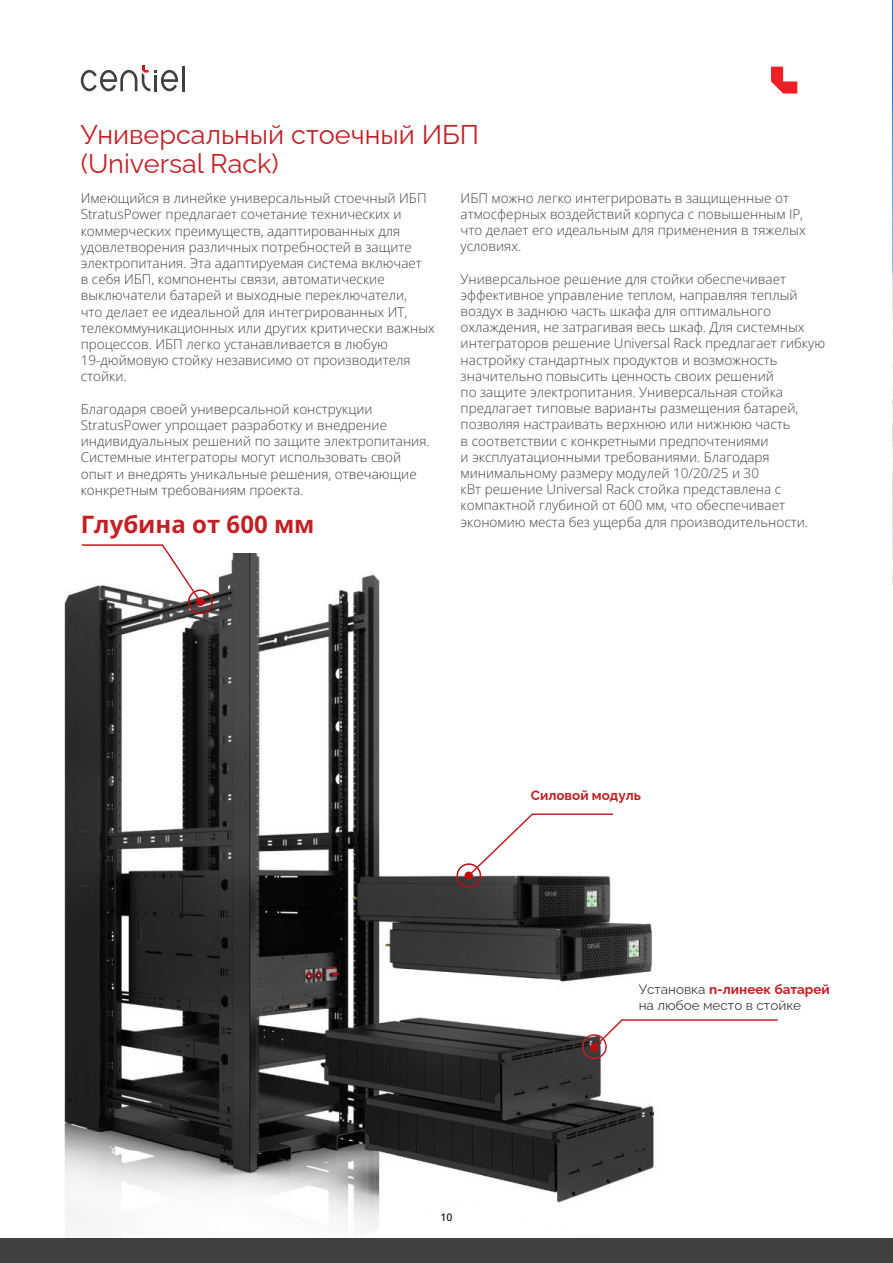
<style>
.page{position:relative;width:893px;height:1263px;background:#fff}
.page>*{position:absolute;margin:0;border:0;box-sizing:border-box;transform-origin:0 0}
.t1{font:27px/28.5px "Raleway";color:#c32025}
.t2{font:700 24px "Open Sans";color:#c32025}
.t3{font:300 13.5px/16.2px "Open Sans";color:#404041}
.t4{font:13.5px/16.2px "Raleway";color:#404041}
.t5{font:700 13.5px "Raleway";color:#c32025}
.t6{font:600 10.5px "Open Sans";color:#231f20}
.s1{font-weight:700;color:#c32025}
</style>
<div class="page">
<img style="left:0;top:554px;width:724px;height:685px">
<svg style="left:464px;top:871px;width:9px;height:9px"></svg>
<div style="left:188px;top:589px;width:25px;height:25px;border:2px solid #bf0d0d;border-radius:50%"></div>
<div style="left:456px;top:863px;width:25px;height:25px;border:2px solid #bf0d0d;border-radius:50%"></div>
<svg style="left:196px;top:597px;width:9px;height:9px"></svg>
<div style="left:590px;top:1043px;width:8px;height:9px;background:#bf0d0d;border-radius:50%"></div>
<svg style="left:771px;top:67px;width:26px;height:27px"></svg>
<div style="left:0;top:1239px;width:893px;height:24px;background:#404041"></div>
<img style="left:892px;top:0;width:1px;height:570px">
<div style="left:582px;top:1034px;width:25px;height:25px;border:2px solid #c12025;border-radius:50%"></div>
<svg style="left:594px;top:1018px;width:30px;height:29px"></svg>
<hr style="left:622px;top:1019px;width:156px;height:2px;background:#c12028">
<hr style="left:182px;top:66px;width:2px;height:25px;background:#404040">
<svg style="left:81px;top:66px;width:97px;height:25px"></svg>
<hr style="left:82px;top:544px;width:81px;height:2px;background:#c12026">
<hr style="left:532px;top:813px;width:81px;height:2px;background:#c12026">
<svg style="left:160px;top:544px;width:42px;height:58px"></svg>
<svg style="left:467px;top:812px;width:68px;height:65px"></svg>
<p class="t1" style="left:81px;top:118px;width:400px">Универсальный стоечный ИБП (Universal Rack)</p>
<p class="t3" style="left:81px;top:190px;width:347px">Имеющийся в линейке универсальный стоечный ИБП</p>
<p class="t3" style="left:81px;top:206px;width:356px">StratusPower предлагает сочетание технических и коммерческих преимуществ, адаптированных для удовлетворения различных потребностей в защите электропитания. Эта адаптируемая система включает<br>в себя ИБП, компоненты связи, автоматические выключатели батарей и выходные переключатели,<br>что делает ее идеальной для интегрированных ИТ, телекоммуникационных или других критически важных процессов. ИБП легко устанавливается в любую 19-дюймовую стойку независимо от производителя стойки.</p>
<p class="t3" style="left:81px;top:400px;width:350px">Благодаря своей универсальной конструкции StratusPower упрощает разработку и внедрение индивидуальных решений по защите электропитания.<br>Системные интеграторы могут использовать свой опыт и внедрять уникальные решения, отвечающие конкретным требованиям проекта.</p>
<p class="t3" style="left:461px;top:189px;width:347px">ИБП можно легко интегрировать в защищенные от атмосферных воздействий корпуса с повышенным IP, что делает его идеальным для применения в тяжелых условиях.</p>
<p class="t3" style="left:461px;top:270px;width:366px">Универсальное решение для стойки обеспечивает эффективное управление теплом, направляя теплый воздух в заднюю часть шкафа для оптимального охлаждения, не затрагивая весь шкаф. Для системных интеграторов решение Universal Rack предлагает гибкую настройку стандартных продуктов и возможность значительно повысить ценность своих решений<br>по защите электропитания. Универсальная стойка предлагает типовые варианты размещения батарей, позволяя настраивать верхнюю или нижнюю часть<br>в соответствии с конкретными предпочтениями<br>и эксплуатационными требованиями. Благодаря минимальному размеру модулей 10/20/25 и 30<br>кВт решение Universal Rack стойка представлена с компактной глубиной от 600 мм, что обеспечивает</p>
<p class="t2" style="left:81px;top:507px;width:235px">Глубина от 600 мм</p>
<p class="t3" style="left:461px;top:513px;width:349px">экономию места без ущерба для производительности.</p>
<p class="t5" style="left:531px;top:785px;width:112px">Силовой модуль</p>
<p class="t6" style="left:440px;top:1210px;width:14px">10</p>
<p class="t4" style="left:639px;top:980px;width:193px">Установка <span class="s1">n-линеек батарей </span>на любое место в стойке</p>
</div>
